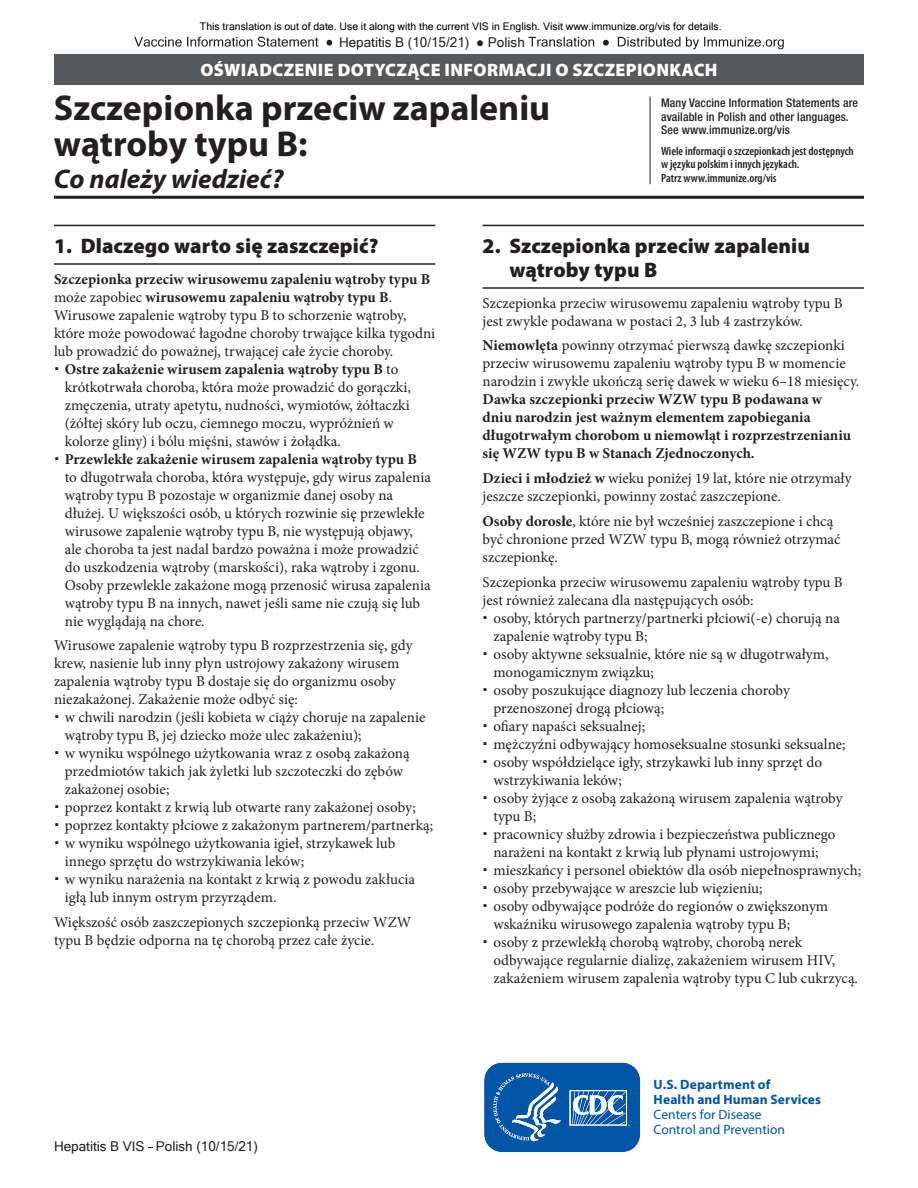
<style>
.page{position:relative;width:918px;height:1188px;background:#fff}
.page>*{position:absolute;margin:0;border:0;box-sizing:border-box;transform-origin:0 0}
.t1{font:700 36px/36px "Myriad Pro";color:#231f20}
.t2{font:italic 700 27px "Myriad Pro";color:#231f20}
.t3{font:900 21px/24px "Myriad Pro";letter-spacing:.005em;color:#231f20}
.t4{font:900 18px "Myriad Pro";letter-spacing:.02em;color:#fff}
.t5{font:15px/18px "Minion Pro";color:#231f20}
.t6{font:700 15px/18px "Minion Pro";color:#231f20}
.t7{font:13.5px "Microsoft Sans Serif";color:#231f20}
.t8{font:700 13.5px/15px "Myriad Pro";letter-spacing:.01em;color:#0154a6}
.t9{font:13.5px/15px "Myriad Pro";color:#0154a6}
.t10{font:600 condensed 12px/13.5px "Myriad Pro";color:#231f20}
.t11{font:500 condensed 12px/13.5px "Helvetica Neue LT Std";letter-spacing:.01em;color:#231f20}
.t12{font:10.5px "Microsoft Sans Serif";color:#000}
.s1{font-weight:400}
.s2{font-weight:700}
</style>
<div class="page">
<hr style="left:650px;top:96px;width:1px;height:88px;background:#231f20">
<hr style="left:54px;top:196px;width:810px;height:3px;background:#231f20">
<svg style="left:484px;top:1062px;width:157px;height:90px;background:#296fb4"></svg>
<div style="left:54px;top:54px;width:810px;height:31px;background:#57585a"></div>
<hr style="left:54px;top:263px;width:381px;height:2px;background:#231f20">
<hr style="left:54px;top:225px;width:381px;height:1px;background:#231f20">
<hr style="left:483px;top:287px;width:381px;height:2px;background:#231f20">
<hr style="left:483px;top:225px;width:381px;height:1px;background:#231f20">
<svg style="left:134px;top:37px;width:198px;height:10px"></svg>
<svg style="left:528px;top:37px;width:256px;height:12px"></svg>
<p class="t12" style="left:200px;top:20px;width:523px">This translation is out of date. Use it along with the current VIS in English. Visit www.immunize.org/vis for details.</p>
<p class="t7" style="left:339px;top:34px;width:187px">Hepatitis B (10/15/21) ● Polish</p>
<p class="t4" style="left:200px;top:58px;width:519px">OŚWIADCZENIE DOTYCZĄCE INFORMACJI O SZCZEPIONKACH</p>
<h1 class="t1" style="left:54px;top:88px;width:498px">Szczepionka przeciw zapaleniu wątroby typu B:</h1>
<h2 class="t2" style="left:54px;top:161px;width:231px">Co należy wiedzieć?</h2>
<p class="t11" style="left:661px;top:96px;width:198px">Many Vaccine Information Statements are available in Polish and other languages.<br>See www.immunize.org/vis</p>
<p class="t10" style="left:661px;top:144px;width:194px">Wiele informacji o szczepionkach jest dostępnych w języku polskim i innych językach.<br>Patrz www.immunize.org/vis</p>
<h3 class="t3" style="left:54px;top:233px;width:326px">1. Dlaczego warto się zaszczepić?</h3>
<p class="t6" style="left:54px;top:270px;width:378px">Szczepionka przeciw wirusowemu zapaleniu wątroby typu B</p>
<p class="t6" style="left:54px;top:288px;width:340px"><span class="s1">może zapobiec</span> wirusowemu zapaleniu wątroby typu B<span class="s1">.</span></p>
<p class="t5" style="left:54px;top:306px;width:354px">Wirusowe zapalenie wątroby typu B to schorzenie wątroby,</p>
<p class="t5" style="left:54px;top:324px;width:383px">które może powodować łagodne choroby trwające kilka tygodni</p>
<p class="t5" style="left:54px;top:342px;width:341px">lub prowadzić do poważnej, trwającej całe życie choroby.</p>
<p class="t6" style="left:65px;top:360px;width:335px">Ostre zakażenie wirusem zapalenia wątroby typu B <span class="s1">to</span></p>
<p class="t5" style="left:65px;top:378px;width:348px">krótkotrwała choroba, która może prowadzić do gorączki,</p>
<p class="t5" style="left:65px;top:396px;width:347px">zmęczenia, utraty apetytu, nudności, wymiotów, żółtaczki</p>
<p class="t5" style="left:65px;top:414px;width:331px">(żółtej skóry lub oczu, ciemnego moczu, wypróżnień w</p>
<p class="t5" style="left:65px;top:432px;width:278px">kolorze gliny) i bólu mięśni, stawów i żołądka.</p>
<p class="t6" style="left:65px;top:450px;width:354px">Przewlekłe zakażenie wirusem zapalenia wątroby typu B</p>
<p class="t5" style="left:65px;top:468px;width:368px">to długotrwała choroba, która występuje, gdy wirus zapalenia wątroby typu B pozostaje w organizmie danej osoby na dłużej. U większości osób, u których rozwinie się przewlekłe wirusowe zapalenie wątroby typu B, nie występują objawy, ale choroba ta jest nadal bardzo poważna i może prowadzić do uszkodzenia wątroby (marskości), raka wątroby i zgonu.<br>Osoby przewlekle zakażone mogą przenosić wirusa zapalenia wątroby typu B na innych, nawet jeśli same nie czują się lub nie wyglądają na chore.</p>
<p class="t5" style="left:54px;top:637px;width:360px">Wirusowe zapalenie wątroby typu B rozprzestrzenia się, gdy krew, nasienie lub inny płyn ustrojowy zakażony wirusem zapalenia wątroby typu B dostaje się do organizmu osoby niezakażonej. Zakażenie może odbyć się:</p>
<p class="t5" style="left:65px;top:709px;width:370px">w chwili narodzin (jeśli kobieta w ciąży choruje na zapalenie wątroby typu B, jej dziecko może ulec zakażeniu);<br>w wyniku wspólnego użytkowania wraz z osobą zakażoną przedmiotów takich jak żyletki lub szczoteczki do zębów zakażonej osobie;<br>poprzez kontakt z krwią lub otwarte rany zakażonej osoby; poprzez kontakty płciowe z zakażonym partnerem/partnerką; w wyniku wspólnego użytkowania igieł, strzykawek lub innego sprzętu do wstrzykiwania leków;<br>w wyniku narażenia na kontakt z krwią z powodu zakłucia igłą lub innym ostrym przyrządem.</p>
<p class="t5" style="left:54px;top:913px;width:359px">Większość osób zaszczepionych szczepionką przeciw WZW typu B będzie odporna na tę chorobą przez całe życie.</p>
<p class="t7" style="left:54px;top:1138px;width:205px">Hepatitis B VIS Polish (10/15/21)</p>
<h3 class="t3" style="left:509px;top:233px;width:302px;text-indent:-27px">2. Szczepionka przeciw zapaleniu wątroby typu B</h3>
<p class="t5" style="left:483px;top:294px;width:362px">Szczepionka przeciw wirusowemu zapaleniu wątroby typu B jest zwykle podawana w postaci 2, 3 lub 4 zastrzyków.</p>
<p class="t5" style="left:483px;top:337px;width:378px"><span class="s2">Niemowlęta</span> powinny otrzymać pierwszą dawkę szczepionki przeciw wirusowemu zapaleniu wątroby typu B w momencie narodzin i zwykle ukończą serię dawek w wieku 6–18 miesięcy.</p>
<p class="t6" style="left:483px;top:390px;width:370px">Dawka szczepionki przeciw WZW typu B podawana w dniu narodzin jest ważnym elementem zapobiegania długotrwałym chorobom u niemowląt i rozprzestrzenianiu się WZW typu B w Stanach Zjednoczonych.</p>
<p class="t5" style="left:483px;top:469px;width:371px"><span class="s2">Dzieci i młodzież w</span> wieku poniżej 19 lat, które nie otrzymały jeszcze szczepionki, powinny zostać zaszczepione.</p>
<p class="t5" style="left:483px;top:512px;width:359px"><span class="s2">Osoby dorosłe</span>, które nie był wcześniej zaszczepione i chcą być chronione przed WZW typu B, mogą również otrzymać szczepionkę.</p>
<p class="t5" style="left:483px;top:573px;width:362px">Szczepionka przeciw wirusowemu zapaleniu wątroby typu B jest również zalecana dla następujących osób:</p>
<p class="t5" style="left:493px;top:609px;width:369px">osoby, których partnerzy/partnerki płciowi(-e) chorują na zapalenie wątroby typu B;<br>osoby aktywne seksualnie, które nie są w długotrwałym, monogamicznym związku;<br>osoby poszukujące diagnozy lub leczenia choroby przenoszonej drogą płciową;<br>ofiary napaści seksualnej;<br>mężczyźni odbywający homoseksualne stosunki seksualne; osoby współdzielące igły, strzykawki lub inny sprzęt do wstrzykiwania leków;<br>osoby żyjące z osobą zakażoną wirusem zapalenia wątroby typu B;<br>pracownicy służby zdrowia i bezpieczeństwa publicznego narażeni na kontakt z krwią lub płynami ustrojowymi; mieszkańcy i personel obiektów dla osób niepełnosprawnych; osoby przebywające w areszcie lub więzieniu;<br>osoby odbywające podróże do regionów o zwiększonym wskaźniku wirusowego zapalenia wątroby typu B;<br>osoby z przewlekłą chorobą wątroby, chorobą nerek odbywające regularnie dializę, zakażeniem wirusem HIV, zakażeniem wirusem zapalenia wątroby typu C lub cukrzycą.</p>
<p class="t8" style="left:654px;top:1077px;width:169px">U.S. Department of<br>Health and Human Services</p>
<p class="t9" style="left:654px;top:1107px;width:133px">Centers for Disease<br>Control and Prevention</p>
</div>
